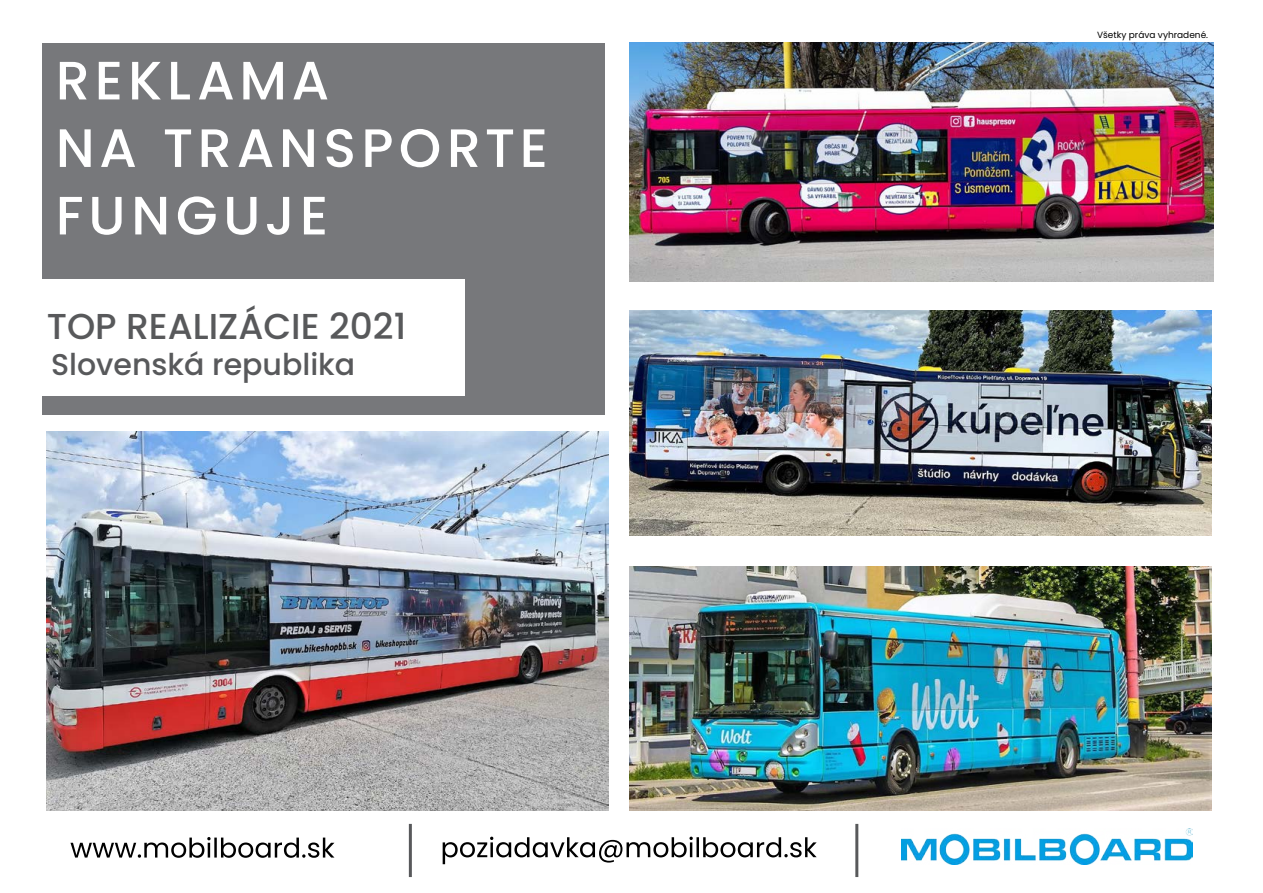
<style>
.page{position:relative;width:1263px;height:893px;background:#fff}
.page>*{position:absolute;margin:0;border:0;box-sizing:border-box;transform-origin:0 0}
.t1{font:500 54px/67.5px "Poppins";letter-spacing:.09em;color:#fff}
.t2{font:500 36px "Poppins";color:#58595b}
.t3{font:500 30px "Poppins";color:#58595b}
.t4{font:9px "Poppins";color:#000}
</style>
<div class="page">
<div style="left:43px;top:43px;width:561px;height:371px;background:#77787b"></div>
<img style="left:901px;top:829px;width:292px;height:35px">
<hr style="left:409px;top:824px;width:3px;height:53px;background:#58595b">
<hr style="left:855px;top:824px;width:3px;height:53px;background:#58595b">
<div style="left:43px;top:280px;width:422px;height:116px;background:#fff"></div>
<svg style="left:443px;top:837px;width:374px;height:27px"></svg>
<svg style="left:70px;top:837px;width:264px;height:21px"></svg>
<img style="left:629px;top:310px;width:583px;height:225px">
<img style="left:629px;top:43px;width:584px;height:239px">
<img style="left:629px;top:566px;width:582px;height:244px">
<img style="left:47px;top:432px;width:562px;height:378px">
<p class="t1" style="left:56px;top:47px;width:494px">REKLAMA<br>NA TRANSPORTE<br>FUNGUJE</p>
<p class="t2" style="left:47px;top:305px;width:361px">TOP REALIZÁCIE 2021</p>
<p class="t3" style="left:51px;top:347px;width:306px">Slovenská republika</p>
<p class="t4" style="left:1097px;top:30px;width:113px">Všetky práva vyhradené.</p>
</div>
